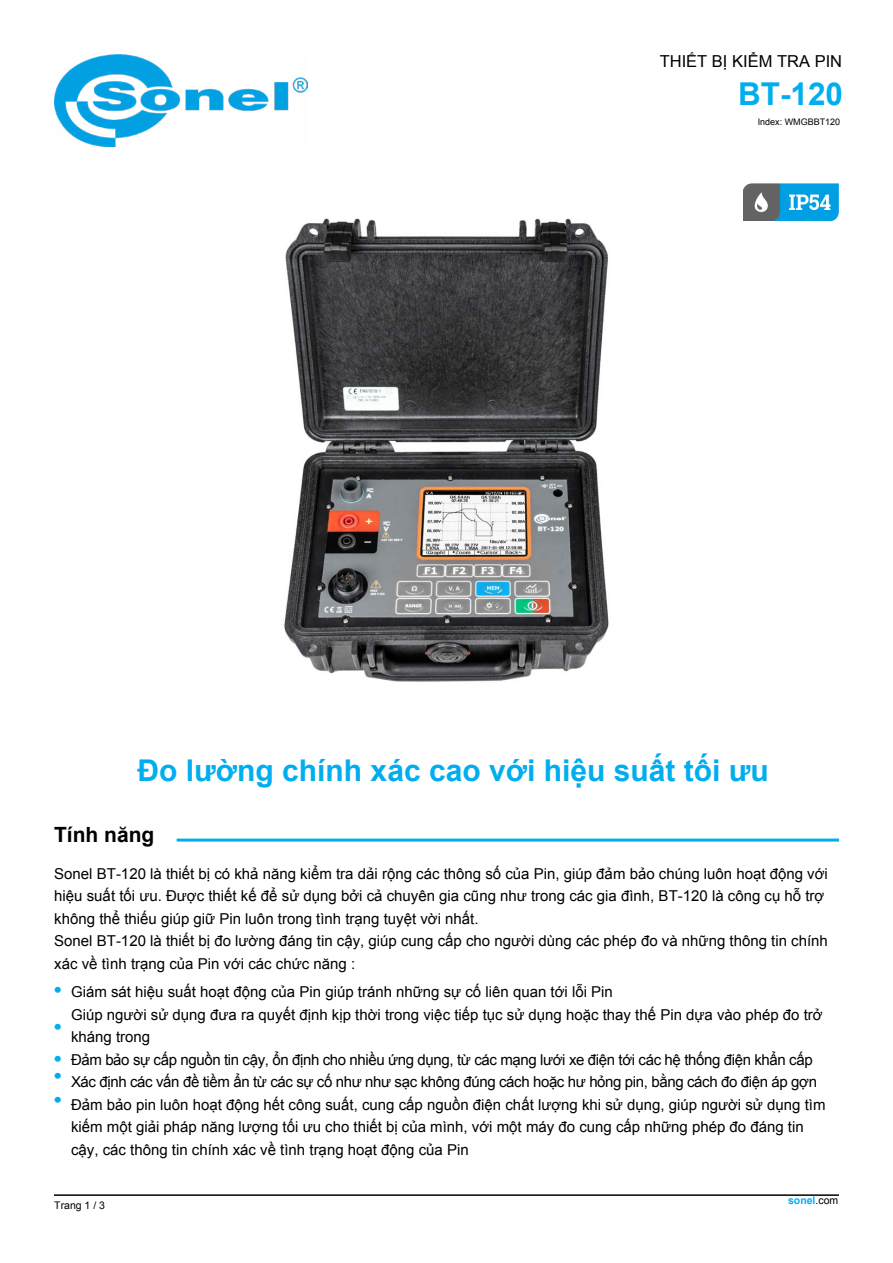
<style>
.page{position:relative;width:893px;height:1263px;background:#fff}
.page>*{position:absolute;margin:0;border:0;box-sizing:border-box;transform-origin:0 0}
.t1{font:700 31.5px "Arial";color:#00aeef}
.t2{font:700 30px "Arial";color:#00aeef}
.t3{font:700 21px "Arial";color:#000}
.t4{font:700 21px/31.8px "Arial";color:#00aeef}
.t5{font:16.5px "Arial";color:#000}
.t6{font:15px/22.5px "Arial";color:#000}
.t7{font:700 10.5px "Arial";color:#00aeef}
.t8{font:10.5px "Arial";color:#000}
.t9{font:9px "Arial";color:#000}
.s1{font-weight:700;font-size:21px;color:#00aeef}
.s2{font-weight:400;color:#000}
</style>
<div class="page">
<hr style="left:54px;top:1194px;width:785px;height:2px;background:#000">
<img style="left:54px;top:54px;width:253px;height:93px">
<hr style="left:177px;top:839px;width:662px;height:2px;background:#00aeef">
<img style="left:743px;top:183px;width:96px;height:37px">
<img style="left:284px;top:218px;width:325px;height:464px">
<p class="t5" style="left:660px;top:50px;width:184px">THIẾT BỊ KIỂM TRA PIN</p>
<h1 class="t1" style="left:738px;top:72px;width:107px">BT-120</h1>
<p class="t9" style="left:758px;top:115px;width:84px">Index: WMGBBT120</p>
<h2 class="t2" style="left:138px;top:750px;width:633px">Đo lường chính xác cao với hiệu suất tối ưu</h2>
<h3 class="t3" style="left:54px;top:820px;width:102px">Tính năng</h3>
<p class="t6" style="left:54px;top:862px;width:775px">Sonel BT-120 là thiết bị có khả năng kiểm tra dải rộng các thông số của Pin, giúp đảm bảo chúng luôn hoạt động với hiệu suất tối ưu. Được thiết kế để sử dụng bởi cả chuyên gia cũng như trong các gia đình, BT-120 là công cụ hỗ trợ không thể thiếu giúp giữ Pin luôn trong tình trạng tuyệt vời nhất.<br>Sonel BT-120 là thiết bị đo lường đáng tin cậy, giúp cung cấp cho người dùng các phép đo và những thông tin chính xác về tình trạng của Pin với các chức năng :</p>
<p class="t6" style="left:71px;top:980px;width:756px;text-indent:-17px"><span class="s1">•</span> Giám sát hiệu suất hoạt động của Pin giúp tránh những sự cố liên quan tới lỗi Pin<br>Giúp người sử dụng đưa ra quyết định kịp thời trong việc tiếp tục sử dụng hoặc thay thế Pin dựa vào phép đo trở kháng trong<br>Đảm bảo sự cấp nguồn tin cậy, ổn định cho nhiều ứng dụng, từ các mạng lưới xe điện tới các hệ thống điện khẩn cấp Xác định các vấn đề tiềm ẩn từ các sự cố như như sạc không đúng cách hoặc hư hỏng pin, bằng cách đo điện áp gợn Đảm bảo pin luôn hoạt động hết công suất, cung cấp nguồn điện chất lượng khi sử dụng, giúp người sử dụng tìm kiếm một giải pháp năng lượng tối ưu cho thiết bị của mình, với một máy đo cung cấp những phép đo đáng tin cậy, các thông tin chính xác về tình trạng hoạt động của Pin</p>
<h3 class="t4" style="left:54px;top:1011px;width:9px">• •</h3>
<h3 class="t4" style="left:54px;top:1063px;width:9px;line-height:24.2px">• •</h3>
<p class="t8" style="left:54px;top:1198px;width:52px">Trang 1 / 3</p>
<p class="t7" style="left:788px;top:1193px;width:52px">sonel<span class="s2">.com</span></p>
</div>
